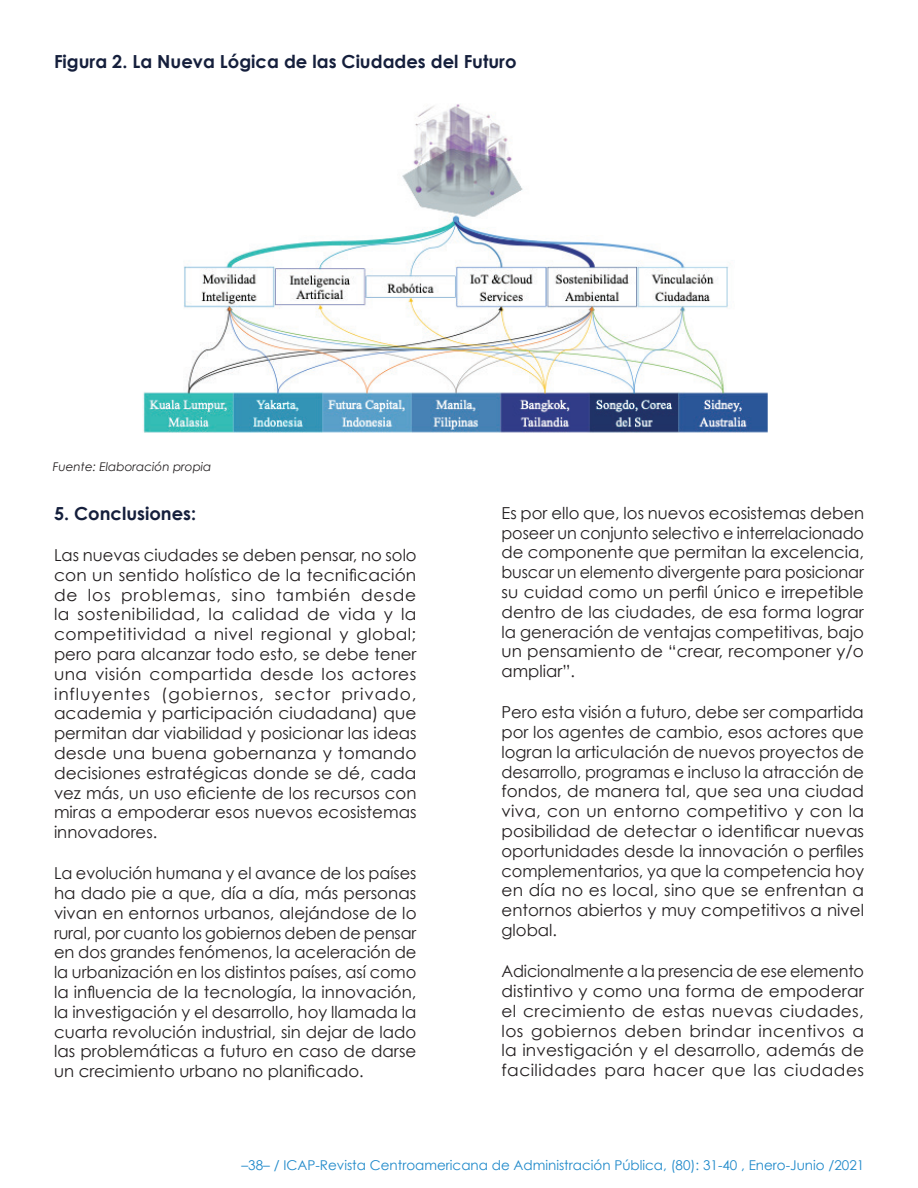
<style>
.page{position:relative;width:918px;height:1188px;background:#fff}
.page>*{position:absolute;margin:0;border:0;box-sizing:border-box;transform-origin:0 0}
.t1{font:700 18px "Century Gothic";color:#151f3c}
.t2{font:16.5px/19.8px "Century Gothic";color:#231f20;text-align:justify}
.t3{font:13.5px "Century Gothic";color:#1f89ca}
.t4{font:italic 12px "Century Gothic";color:#231f20}
</style>
<div class="page">
<img style="left:143px;top:104px;width:625px;height:329px">
<p class="t1" style="left:54px;top:50px;width:464px">Figura 2. La Nueva Lógica de las Ciudades del Futuro</p>
<p class="t4" style="left:53px;top:459px;width:160px">Fuente: Elaboración propia</p>
<p class="t1" style="left:54px;top:502px;width:144px">5. Conclusiones:</p>
<p class="t2" style="left:54px;top:545px;width:364px">Las nuevas ciudades se deben pensar, no solo con un sentido holístico de la tecnificación de los problemas, sino también desde la sostenibilidad, la calidad de vida y la competitividad a nivel regional y global; pero para alcanzar todo esto, se debe tener una visión compartida desde los actores influyentes (gobiernos, sector privado, academia y participación ciudadana) que permitan dar viabilidad y posicionar las ideas desde una buena gobernanza y tomando decisiones estratégicas donde se dé, cada vez más, un uso eficiente de los recursos con miras a empoderar esos nuevos ecosistemas innovadores.</p>
<p class="t2" style="left:54px;top:863px;width:364px">La evolución humana y el avance de los países ha dado pie a que, día a día, más personas vivan en entornos urbanos, alejándose de lo rural, por cuanto los gobiernos deben de pensar en dos grandes fenómenos, la aceleración de la urbanización en los distintos países, así como la influencia de la tecnología, la innovación, la investigación y el desarrollo, hoy llamada la cuarta revolución industrial, sin dejar de lado las problemáticas a futuro en caso de darse un crecimiento urbano no planificado.</p>
<p class="t2" style="left:502px;top:503px;width:364px">Es por ello que, los nuevos ecosistemas deben poseer un conjunto selectivo e interrelacionado de componente que permitan la excelencia, buscar un elemento divergente para posicionar su cuidad como un perfil único e irrepetible dentro de las ciudades, de esa forma lograr la generación de ventajas competitivas, bajo un pensamiento de “crear, recomponer y/o ampliar”.</p>
<p class="t2" style="left:502px;top:702px;width:364px">Pero esta visión a futuro, debe ser compartida por los agentes de cambio, esos actores que logran la articulación de nuevos proyectos de desarrollo, programas e incluso la atracción de fondos, de manera tal, que sea una ciudad viva, con un entorno competitivo y con la posibilidad de detectar o identificar nuevas oportunidades desde la innovación o perfiles complementarios, ya que la competencia hoy en día no es local, sino que se enfrentan a entornos abiertos y muy competitivos a nivel global.</p>
<p class="t2" style="left:502px;top:961px;width:364px">Adicionalmente a la presencia de ese elemento distintivo y como una forma de empoderar el crecimiento de estas nuevas ciudades, los gobiernos deben brindar incentivos a la investigación y el desarrollo, además de facilidades para hacer que las ciudades</p>
<p class="t3" style="left:242px;top:1157px;width:624px">–38– / ICAP-Revista Centroamericana de Administración Pública, (80): 31-40 , Enero-Junio /2021</p>
</div>
